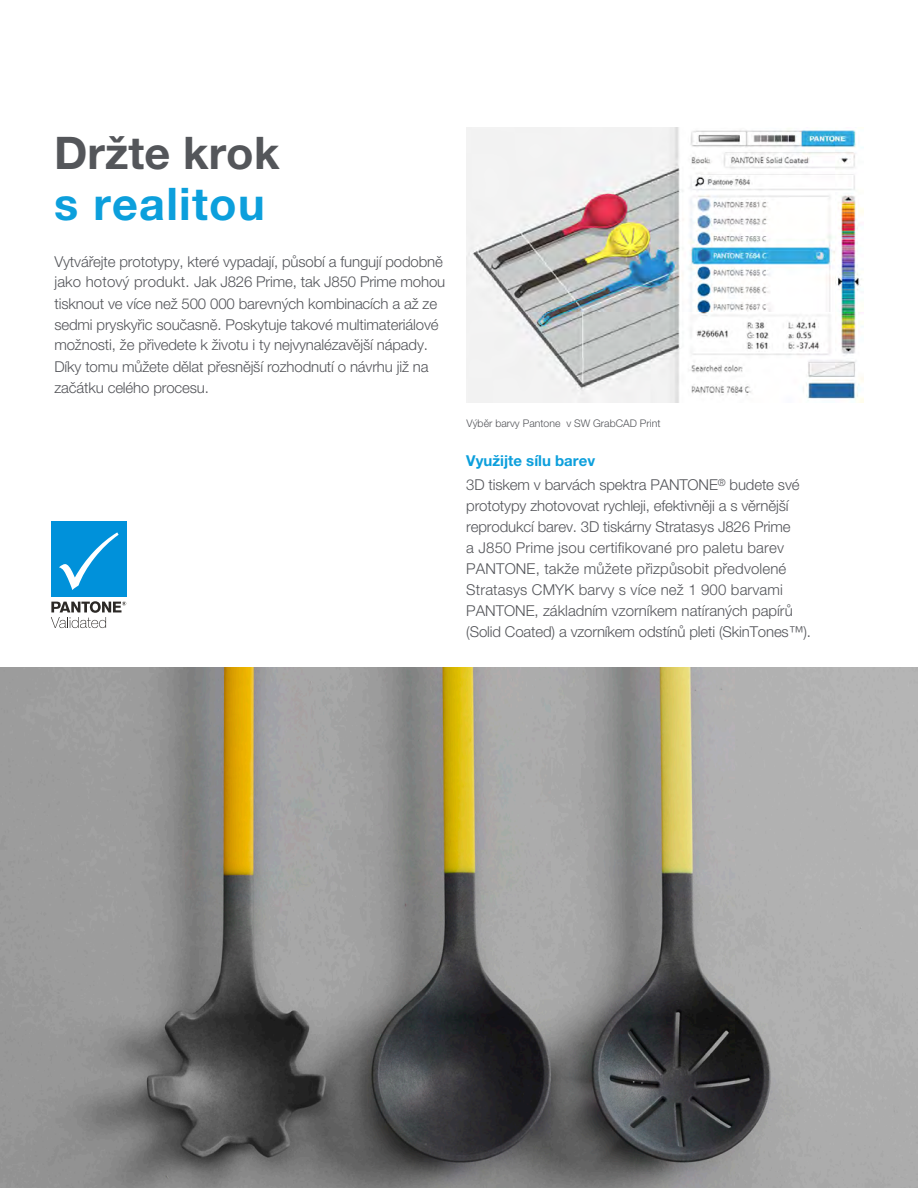
<style>
.page{position:relative;width:918px;height:1188px;background:#fff}
.page>*{position:absolute;margin:0;border:0;box-sizing:border-box;transform-origin:0 0}
.Page_Title{font:700 45px/51px "Helvetica Neue LT Pro";letter-spacing:.015em;color:#54565a}
.Caption{font:300 15px/21px "Helvetica Neue LT Pro";letter-spacing:-.01em;color:#54555a}
.Page_Title-2{font:300 15px/20.4px "Helvetica Neue LT Pro";letter-spacing:-.01em;color:#54555a}
.Caption-2{font:300 10.5px "Helvetica Neue LT Pro";color:#54555a}
.s1{color:#0c9fdc}
.s2{font-weight:700;color:#0c9fdc}
</style>
<div class="page">
<img style="left:0;top:667px;width:918px;height:521px">
<div style="left:51px;top:521px;width:75px;height:76px;background:#0091da"></div>
<svg style="left:51px;top:601px;width:75px;height:27px"></svg>
<svg style="left:59px;top:532px;width:60px;height:58px"></svg>
<img style="left:467px;top:128px;width:397px;height:274px">
<p class="Page_Title" style="left:54px;top:127px;width:227px">Držte krok <span class="s1">s realitou</span></p>
<p class="Page_Title-2" style="left:54px;top:252px;width:392px;line-height:20px">Vytvářejte prototypy, které vypadají, působí a fungují podobně jako hotový produkt. Jak J826 Prime, tak J850 Prime mohou</p>
<p class="Page_Title-2" style="left:54px;top:294px;width:386px;text-align:justify">tisknout ve více než 500 000 barevných kombinacích a až ze sedmi pryskyřic současně. Poskytuje takové multimateriálové možnosti, že přivedete k životu i ty nejvynalézavější nápady.</p>
<p class="Page_Title-2" style="left:54px;top:356px;width:376px;line-height:21px">Díky tomu můžete dělat přesnější rozhodnutí o návrhu již na začátku celého procesu.</p>
<p class="Caption-2" style="left:467px;top:417px;width:195px">Výběr barvy Pantone v SW GrabCAD Print</p>
<p class="Caption" style="left:466px;top:448px;width:335px;line-height:24.3px"><span class="s2">Využijte sílu barev<br></span>3D tiskem v barvách spektra PANTONE<sup>®</sup> budete své</p>
<p class="Caption" style="left:466px;top:495px;width:346px">prototypy zhotovovat rychleji, efektivněji a s věrnější reprodukcí barev. 3D tiskárny Stratasys J826 Prime<br>a J850 Prime jsou certifikované pro paletu barev PANTONE, takže můžete přizpůsobit předvolené Stratasys CMYK barvy s více než 1 900 barvami PANTONE, základním vzorníkem natíraných papírů (Solid Coated) a vzorníkem odstínů pleti (SkinTones™).</p>
</div>
